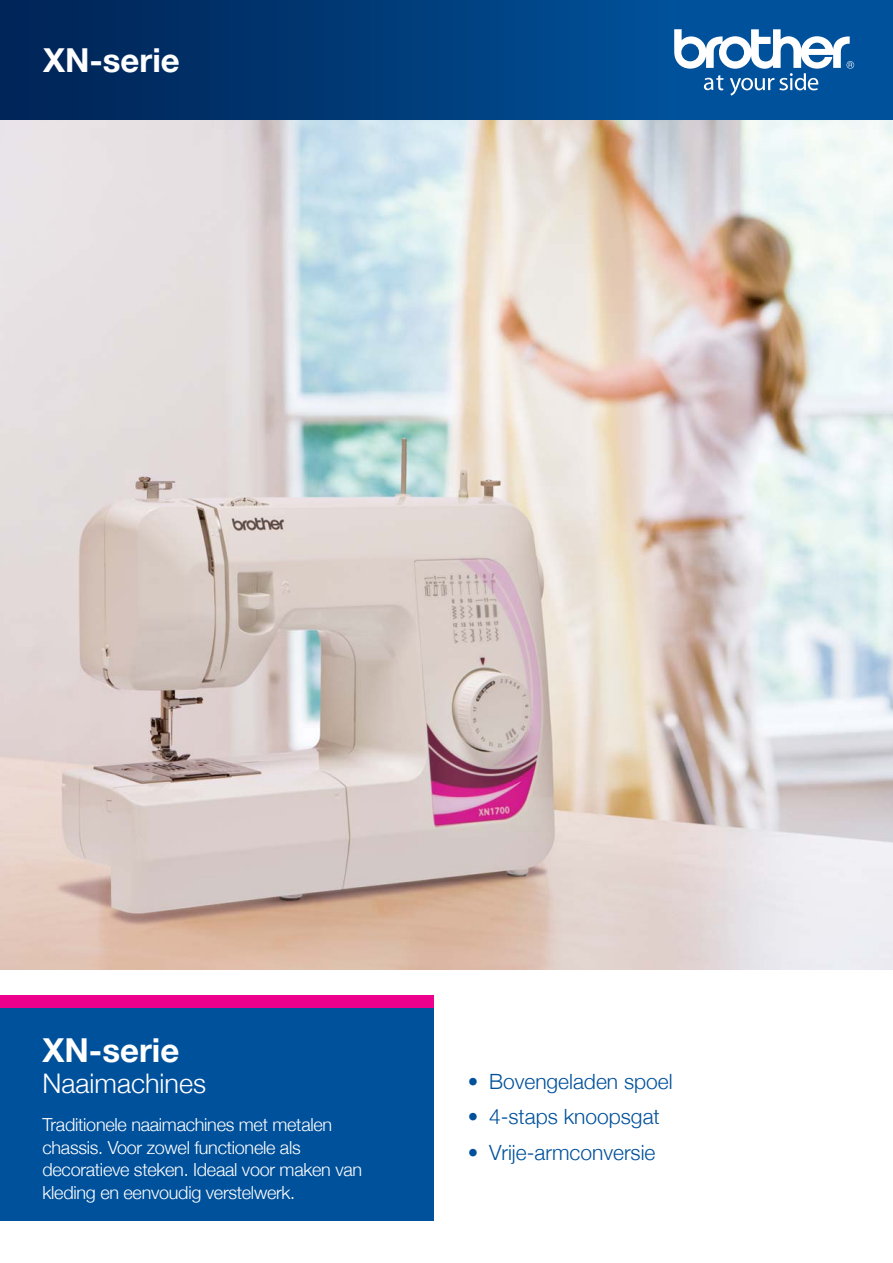
<style>
.page{position:relative;width:893px;height:1263px;background:#fff}
.page>*{position:absolute;margin:0;border:0;box-sizing:border-box;transform-origin:0 0}
.t1{font:700 33px "Helvetica Neue";color:#fff}
.t2{font:300 27px "Helvetica Neue";color:#fff}
.t3{font:300 21px "Helvetica Neue";color:#00519c}
.t4{font:300 18px/22.5px "Helvetica Neue";letter-spacing:-.015em;color:#fff}
</style>
<div class="page">
<img style="left:0;top:119px;width:893px;height:851px">
<div style="left:0;top:0;width:893px;height:119px;background:#00519c"></div>
<div style="left:0;top:0;width:674px;height:119px;background:linear-gradient(to right,#002253,#005098)"></div>
<svg style="left:674px;top:29px;width:180px;height:67px"></svg>
<div style="left:0;top:1008px;width:434px;height:212px;background:#00519c"></div>
<div style="left:0;top:995px;width:434px;height:13px;background:#ec008c"></div>
<h1 class="t1" style="left:43px;top:40px;width:138px">XN-serie</h1>
<h1 class="t1" style="left:42px;top:1030px;width:138px">XN-serie</h1>
<h2 class="t2" style="left:42px;top:1067px;width:165px">Naaimachines</h2>
<p class="t4" style="left:42px;top:1113px;width:321px">Traditionele naaimachines met metalen chassis. Voor zowel functionele als decoratieve steken. Ideaal voor maken van kleding en eenvoudig verstelwerk.</p>
<p class="t3" style="left:468px;top:1068px;width:206px">• Bovengeladen spoel</p>
<p class="t3" style="left:468px;top:1104px;width:193px">• 4-staps knoopsgat</p>
<p class="t3" style="left:468px;top:1139px;width:189px">• Vrije-armconversie</p>
</div>
